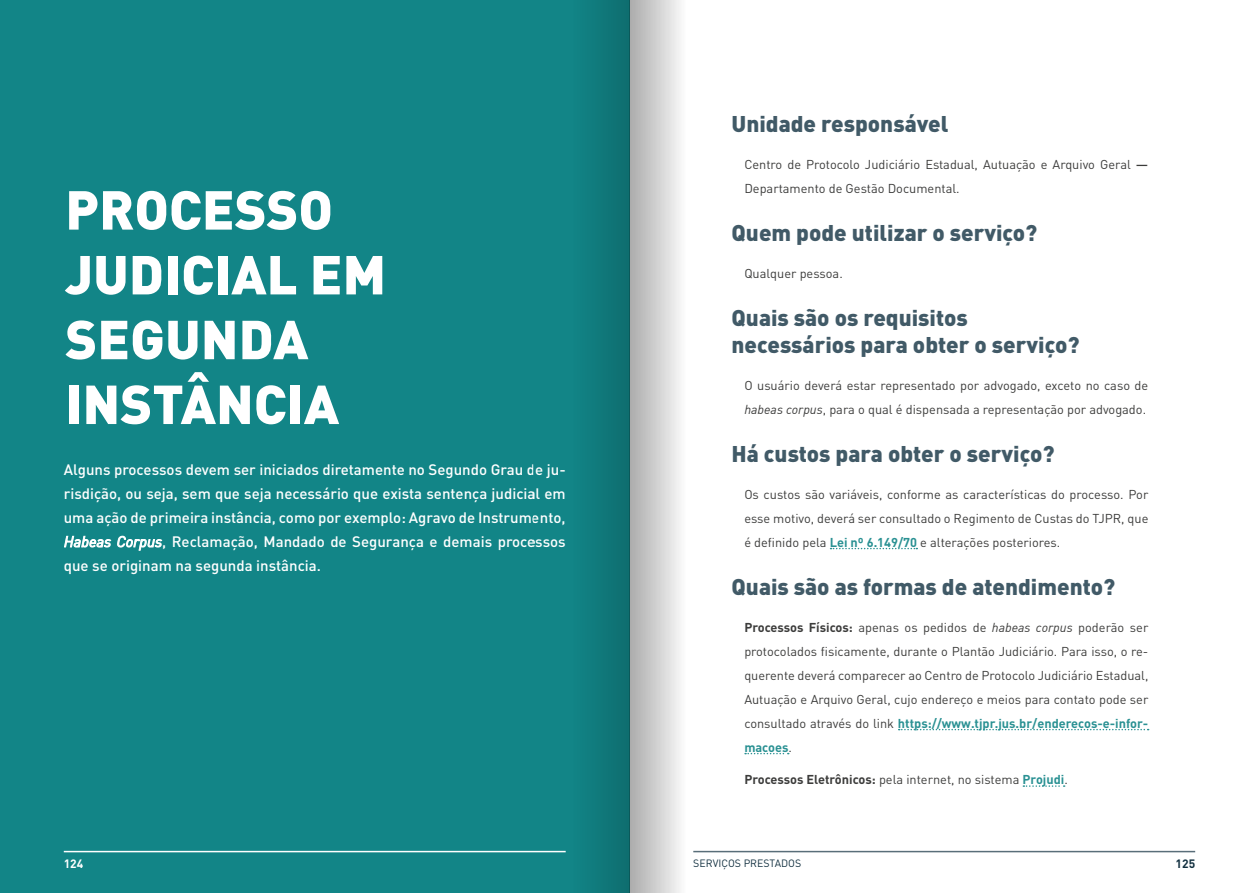
<style>
.page{position:relative;width:1259px;height:893px;background:#fff}
.page>*{position:absolute;margin:0;border:0;box-sizing:border-box;transform-origin:0 0}
.t1{font:900 54px/64.8px "DIN Pro";color:#fff}
.t2{font:900 22.5px/27px "DIN Pro";color:#415a67}
.t3{font:500 15px/24px "DIN Pro";color:#fff;text-align:justify}
.t4{font:12.75px/24px "DIN Pro";color:#3c3c3b}
.t5{font:700 12px "DIN Pro";color:#fff}
.t6{font:700 12px "DIN Pro";color:#123040}
.t7{font:10.5px "DIN Pro";color:#123040}
.s1{font-family:"DIN";font-weight:400;font-style:italic}
.s2{font-weight:500}
.s3{font-family:"DIN";font-style:italic}
.s4{font-weight:700;color:#2a9193}
.s5{font-weight:700}
</style>
<div class="page">
<hr style="left:693px;top:851px;width:502px;height:1px;background:#596e79">
<div style="left:0;top:0;width:629px;height:893px;background:#128587"></div>
<hr style="left:64px;top:851px;width:502px;height:1px;background:#fff">
<svg style="left:830px;top:548px;width:87px;height:1px"></svg>
<svg style="left:898px;top:729px;width:250px;height:1px"></svg>
<svg style="left:745px;top:753px;width:44px;height:1px"></svg>
<svg style="left:1023px;top:785px;width:41px;height:2px"></svg>
<svg style="left:629px;top:0;width:96px;height:893px"></svg>
<div style="left:533px;top:0;width:96px;height:893px;background:linear-gradient(to right,#138b8d,#0f7173)"></div>
<h1 class="t1" style="left:65px;top:175px;width:322px">PROCESSO<br>JUDICIAL EM<br>SEGUNDA<br>INSTÂNCIA</h1>
<p class="t3" style="left:64px;top:457px;width:503px">Alguns processos devem ser iniciados diretamente no Segundo Grau de ju&shy;risdição, ou seja, sem que seja necessário que exista sentença judicial em uma ação de primeira instância, como por exemplo: Agravo de Instrumento, <span class="s1">Habeas Corpus</span>, Reclamação, Mandado de Segurança e demais processos que se originam na segunda instância.</p>
<h2 class="t2" style="left:731px;top:109px;width:218px">Unidade responsável</h2>
<p class="t4" style="left:744px;top:152px;width:405px">Centro de Protocolo Judiciário Estadual, Autuação e Arquivo Geral <span class="s2">—<br></span>Departamento de Gestão Documental.</p>
<h2 class="t2" style="left:731px;top:218px;width:307px">Quem pode utilizar o serviço?</h2>
<p class="t4" style="left:744px;top:261px;width:100px">Qualquer pessoa.</p>
<h2 class="t2" style="left:731px;top:303px;width:349px">Quais são os requisitos necessários para obter o serviço?</h2>
<p class="t4" style="left:744px;top:373px;width:405px">O usuário deverá estar representado por advogado, exceto no caso de <span class="s3">habeas corpus</span>, para o qual é dispensada a representação por advogado.</p>
<h2 class="t2" style="left:731px;top:439px;width:324px">Há custos para obter o serviço?</h2>
<p class="t4" style="left:744px;top:482px;width:405px;text-align:justify">Os custos são variáveis, conforme as características do processo. Por esse motivo, deverá ser consultado o Regimento de Custas do TJPR, que é definido pela <span class="s4">Lei nº 6.149/70</span> e alterações posteriores.</p>
<h2 class="t2" style="left:731px;top:573px;width:385px">Quais são as formas de atendimento?</h2>
<p class="t4" style="left:744px;top:615px;width:405px;text-align:justify"><span class="s5">Processos Físicos:</span> apenas os pedidos de <span class="s3">habeas corpus</span> poderão ser protocolados fisicamente, durante o Plantão Judiciário. Para isso, o re&shy;querente deverá comparecer ao Centro de Protocolo Judiciário Estadual, Autuação e Arquivo Geral, cujo endereço e meios para contato pode ser consultado através do link <span class="s4">https://www.tjpr.jus.br/enderecos-e-infor&shy;macoes</span>.</p>
<p class="t4" style="left:744px;top:767px;width:325px"><span class="s5">Processos Eletrônicos:</span> pela internet, no sistema <span class="s4">Projudi</span>.</p>
<p class="t5" style="left:64px;top:856px;width:21px">124</p>
<p class="t7" style="left:693px;top:856px;width:109px">SERVIÇOS PRESTADOS</p>
<p class="t6" style="left:1175px;top:856px;width:21px">125</p>
</div>
